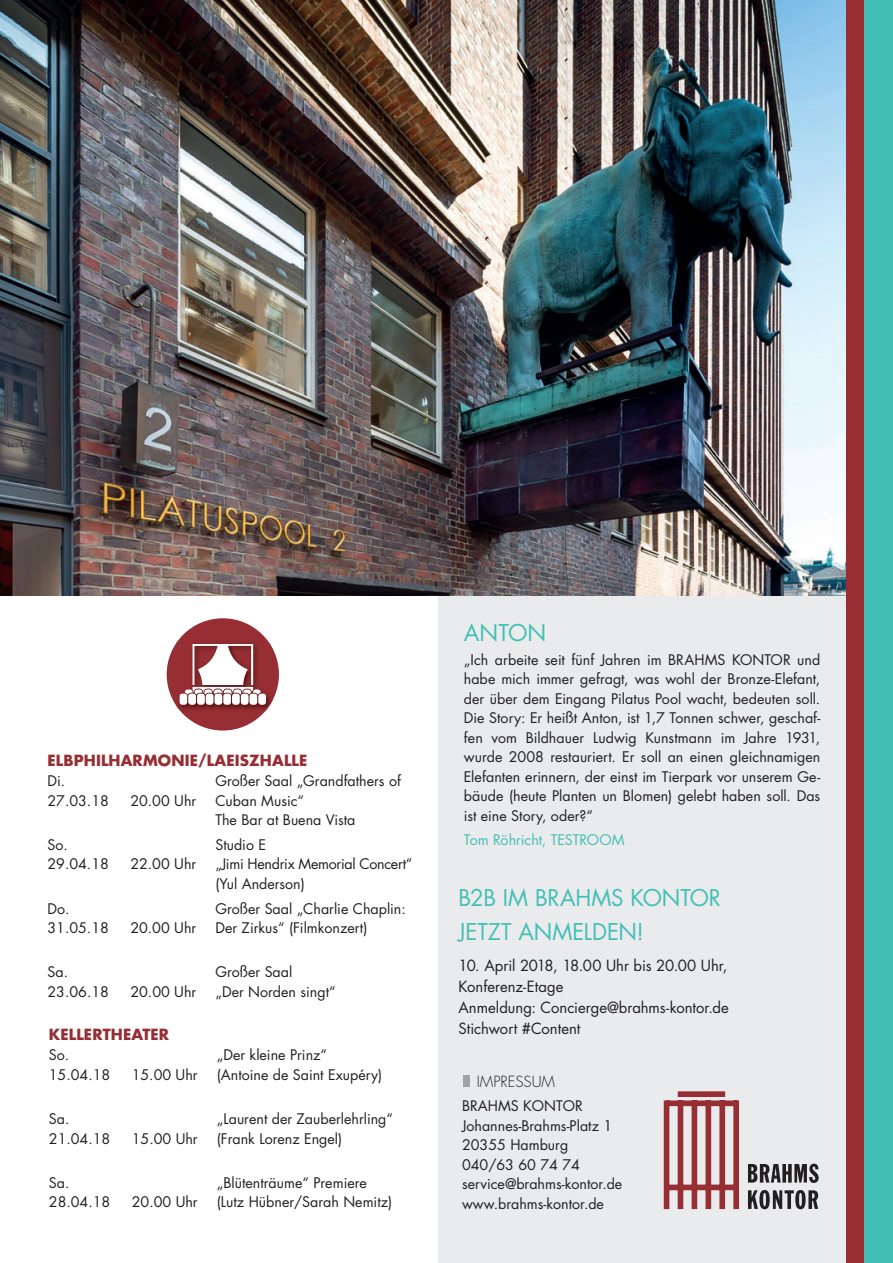
<style>
.page{position:relative;width:893px;height:1263px;background:#fff}
.page>*{position:absolute;margin:0;border:0;box-sizing:border-box;transform-origin:0 0}
.t1{font:22.5px/34.2px "Futura";color:#43bfb5}
.t2{font:15px/21px "Futura";color:#231f20}
.t3{font:700 15px "Futura";letter-spacing:.01em;color:#962e33}
.t4{font:300 15px "Futura";color:#231f20}
.t5{font:14.25px/19.5px "Futura";color:#231f20}
.t6{font:14.25px/19.5px "Futura";letter-spacing:-.02em;color:#231f20}
.t7{font:14.25px "Futura";color:#43bfb5}
</style>
<div class="page">
<div style="left:438px;top:0;width:408px;height:1263px;background:#e9ebed"></div>
<img style="left:0;top:0;width:846px;height:595px">
<div style="left:863px;top:0;width:30px;height:1263px;background:#43bfb5"></div>
<div style="left:846px;top:0;width:17px;height:1263px;background:#962e33"></div>
<svg style="left:748px;top:1190px;width:70px;height:19px"></svg>
<svg style="left:748px;top:1163px;width:71px;height:20px"></svg>
<div style="left:664px;top:1100px;width:5px;height:109px;background:#962e33"></div>
<div style="left:678px;top:1091px;width:47px;height:6px;background:#962e33"></div>
<div style="left:666px;top:1100px;width:72px;height:6px;background:#962e33"></div>
<div style="left:667px;top:1184px;width:71px;height:6px;background:#962e33"></div>
<div style="left:733px;top:1100px;width:6px;height:109px;background:#962e33"></div>
<div style="left:719px;top:1100px;width:6px;height:109px;background:#962e33"></div>
<div style="left:692px;top:1100px;width:5px;height:109px;background:#962e33"></div>
<div style="left:705px;top:1100px;width:6px;height:109px;background:#962e33"></div>
<div style="left:678px;top:1100px;width:5px;height:109px;background:#962e33"></div>
<div style="left:463px;top:1075px;width:6px;height:12px;background:#9da5ab"></div>
<div style="left:167px;top:618px;width:112px;height:112px;background:#962e33;border-radius:50%"></div>
<img style="left:176px;top:641px;width:96px;height:70px">
<svg style="left:179px;top:644px;width:87px;height:61px"></svg>
<p class="t3" style="left:47px;top:750px;width:261px">ELBPHILHARMONIE/LAEISZHALLE</p>
<p class="t5" style="left:47px;top:771px;width:63px">Di.<br>27.03.18</p>
<p class="t5" style="left:215px;top:771px;width:187px">Großer Saal „Grandfathers of<br>Cuban Music“<br>The Bar at Buena Vista</p>
<p class="t5" style="left:130px;top:790px;width:67px">20.00 Uhr</p>
<p class="t5" style="left:47px;top:835px;width:63px">So.<br>29.04.18</p>
<p class="t5" style="left:47px;top:898px;width:63px">Do.<br>31.05.18</p>
<p class="t5" style="left:47px;top:962px;width:63px">Sa.<br>23.06.18</p>
<p class="t5" style="left:130px;top:854px;width:67px">22.00 Uhr</p>
<p class="t5" style="left:130px;top:918px;width:67px">20.00 Uhr</p>
<p class="t5" style="left:130px;top:982px;width:67px">20.00 Uhr</p>
<p class="t3" style="left:49px;top:1024px;width:122px">KELLERTHEATER</p>
<p class="t5" style="left:49px;top:1045px;width:63px">So.<br>15.04.18</p>
<p class="t5" style="left:132px;top:1064px;width:67px">15.00 Uhr</p>
<p class="t5" style="left:49px;top:1109px;width:63px">Sa.<br>21.04.18</p>
<p class="t5" style="left:49px;top:1173px;width:63px">Sa.<br>28.04.18</p>
<p class="t5" style="left:132px;top:1128px;width:67px">15.00 Uhr</p>
<p class="t5" style="left:132px;top:1192px;width:67px">20.00 Uhr</p>
<p class="t6" style="left:215px;top:835px;width:199px">Studio E<br>„Jimi Hendrix Memorial Concert“ (Yul Anderson)</p>
<p class="t5" style="left:215px;top:898px;width:192px">Großer Saal „Charlie Chaplin:<br>Der Zirkus“ (Filmkonzert)</p>
<p class="t5" style="left:215px;top:962px;width:122px">Großer Saal<br>„Der Norden singt“</p>
<p class="t5" style="left:217px;top:1045px;width:167px">„Der kleine Prinz“ (Antoine de Saint Exupéry)</p>
<p class="t5" style="left:217px;top:1109px;width:178px">„Laurent der Zauberlehrling“ (Frank Lorenz Engel)</p>
<p class="t5" style="left:217px;top:1173px;width:177px">„Blütenträume“ Premiere (Lutz Hübner/Sarah Nemitz)</p>
<h1 class="t1" style="left:464px;top:615px;width:84px">ANTON</h1>
<p class="t5" style="left:464px;top:650px;width:358px;text-align:justify">„Ich arbeite seit fünf Jahren im BRAHMS KONTOR und habe mich immer gefragt, was wohl der Bronze-Elefant, der über dem Eingang Pilatus Pool wacht, bedeuten soll.<br>Die Story: Er heißt Anton, ist 1,7 Tonnen schwer, geschaf&shy;fen vom Bildhauer Ludwig Kunstmann im Jahre 1931, wurde 2008 restauriert. Er soll an einen gleichnamigen Elefanten erinnern, der einst im Tierpark vor unserem Ge&shy;bäude (heute Planten un Blomen) gelebt haben soll. Das ist eine Story, oder?“</p>
<p class="t7" style="left:464px;top:830px;width:162px">Tom Röhricht, TESTROOM</p>
<h1 class="t1" style="left:459px;top:880px;width:264px">B2B IM BRAHMS KONTOR<br>JETZT ANMELDEN!</h1>
<p class="t2" style="left:459px;top:955px;width:272px">10. April 2018, 18.00 Uhr bis 20.00 Uhr,<br>Konferenz-Etage<br>Anmeldung: Concierge@brahms-kontor.de<br>Stichwort #Content</p>
<p class="t4" style="left:477px;top:1072px;width:80px">IMPRESSUM</p>
<p class="t5" style="left:462px;top:1096px;width:162px">BRAHMS KONTOR<br>Johannes-Brahms-Platz 1<br>20355 Hamburg<br>040/63 60 74 74 service@brahms-kontor.de www.brahms-kontor.de</p>
</div>
